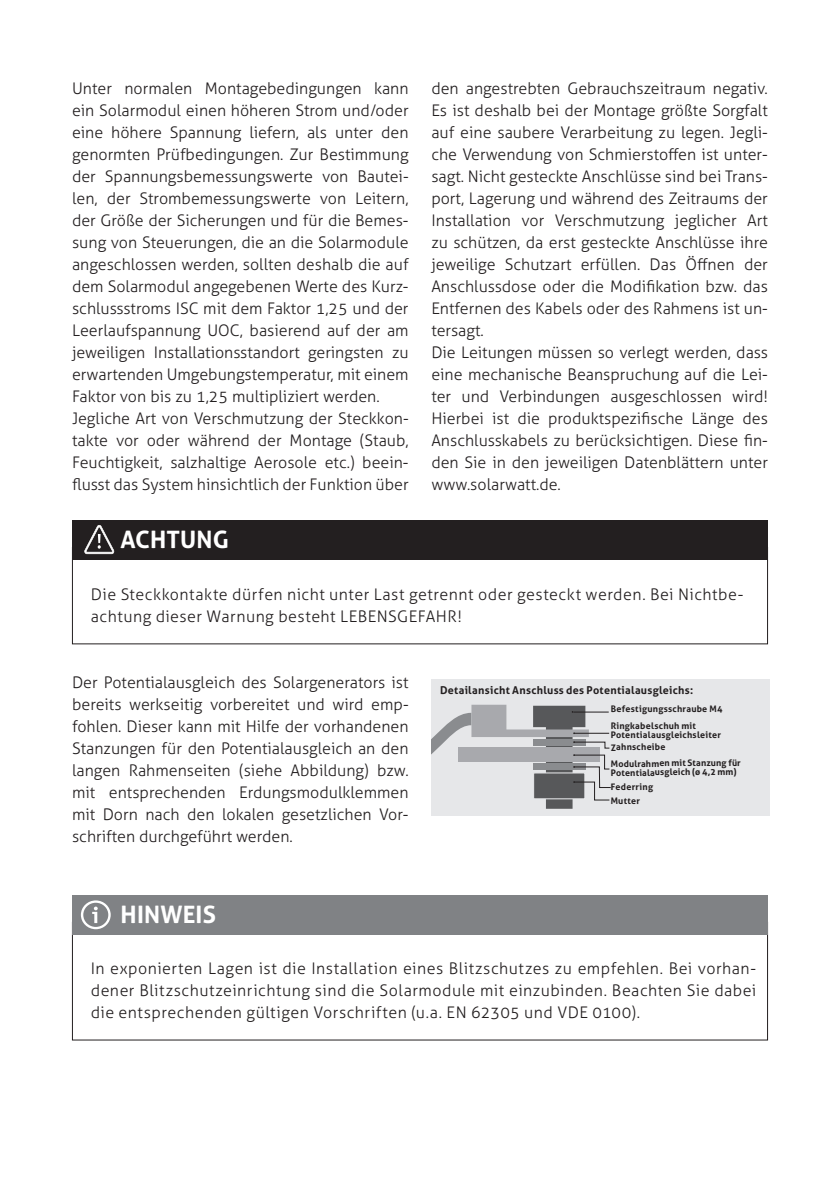
<style>
.page{position:relative;width:840px;height:1191px;background:#fff}
.page>*{position:absolute;margin:0;border:0;box-sizing:border-box;transform-origin:0 0}
.t1{font:700 24px "Aller";letter-spacing:.005em;color:#fff}
.t2{font:300 16px/22px "Aller";color:#231f20}
.t3{font:300 16px/22px "Aller";letter-spacing:.03em;color:#231f20}
.t4{font:700 10.8px "Aller";letter-spacing:.025em;color:#231f20}
.t5{font:700 9px/9px "Aller";letter-spacing:.025em;color:#231f20}
</style>
<div class="page">
<div style="left:72px;top:520px;width:695px;height:40px;background:#231f20"></div>
<div style="left:72px;top:547px;width:695px;height:97px;border:1px solid #231f20"></div>
<svg style="left:84px;top:525px;width:30px;height:29px"></svg>
<div style="left:431px;top:679px;width:338px;height:136px;background:#e6e7e9"></div>
<svg style="left:431px;top:704px;width:180px;height:104px"></svg>
<div style="left:72px;top:895px;width:695px;height:39px;background:#808285"></div>
<svg style="left:81px;top:900px;width:30px;height:29px"></svg>
<p class="t2" style="left:72px;top:77px;width:338px">Unter normalen Montagebedingungen kann ein Solarmodul einen höheren Strom und/oder eine höhere Spannung liefern, als unter den genormten Prüfbedingungen. Zur Bestimmung der Spannungsbemessungswerte von Bautei&shy;len, der Strombemessungswerte von Leitern, der Größe der Sicherungen und für die Bemes&shy;sung von Steuerungen, die an die Solarmodule angeschlossen werden, sollten deshalb die auf dem Solarmodul angegebenen Werte des Kurz&shy;schlussstroms ISC mit dem Faktor 1,25 und der Leerlaufspannung UOC, basierend auf der am jeweiligen Installationsstandort geringsten zu erwartenden Umgebungstemperatur, mit einem Faktor von bis zu 1,25 multipliziert werden.<br>Jegliche Art von Verschmutzung der Steckkon&shy;takte vor oder während der Montage (Staub, Feuchtigkeit, salzhaltige Aerosole etc.) beein&shy;flusst das System hinsichtlich der Funktion über</p>
<p class="t2" style="left:431px;top:77px;width:338px">den angestrebten Gebrauchszeitraum negativ.<br>Es ist deshalb bei der Montage größte Sorgfalt auf eine saubere Verarbeitung zu legen. Jegli&shy;che Verwendung von Schmierstoffen ist unter&shy;sagt. Nicht gesteckte Anschlüsse sind bei Trans&shy;port, Lagerung und während des Zeitraums der Installation vor Verschmutzung jeglicher Art zu schützen, da erst gesteckte Anschlüsse ihre jeweilige Schutzart erfüllen. Das Öffnen der Anschlussdose oder die Modifikation bzw. das Entfernen des Kabels oder des Rahmens ist un&shy;tersagt.<br>Die Leitungen müssen so verlegt werden, dass eine mechanische Beanspruchung auf die Lei&shy;ter und Verbindungen ausgeschlossen wird!<br>Hierbei ist die produktspezifische Länge des Anschlusskabels zu berücksichtigen. Diese fin&shy;den Sie in den jeweiligen Datenblättern unter www.solarwatt.de.</p>
<h1 class="t1" style="left:120px;top:524px;width:110px">ACHTUNG</h1>
<p class="t3" style="left:91px;top:583px;width:653px">Die Steckkontakte dürfen nicht unter Last getrennt oder gesteckt werden. Bei Nichtbe&shy;achtung dieser Warnung besteht LEBENSGEFAHR!</p>
<p class="t2" style="left:72px;top:671px;width:338px;text-align:justify">Der Potentialausgleich des Solargenerators ist bereits werkseitig vorbereitet und wird emp&shy;fohlen. Dieser kann mit Hilfe der vorhandenen Stanzungen für den Potentialausgleich an den langen Rahmenseiten (siehe Abbildung) bzw. mit entsprechenden Erdungsmodulklemmen mit Dorn nach den lokalen gesetzlichen Vor&shy;schriften durchgeführt werden.</p>
<p class="t4" style="left:440px;top:683px;width:254px">Detailansicht Anschluss des Potentialausgleichs:</p>
<p class="t5" style="left:610px;top:704px;width:113px">Befestigungsschraube M4</p>
<p class="t5" style="left:610px;top:721px;width:112px">Ringkabelschuh mit<br>Potentialausgleichsleiter</p>
<p class="t5" style="left:610px;top:760px;width:131px;rotate:-1deg">Modulrahmen mit Stanzung für<br>Potentialausgleich (ø 4,2 mm)</p>
<p class="t5" style="left:610px;top:780px;width:44px;line-height:13.8px;rotate:-1deg">Federring<br>Mutter</p>
<p class="t5" style="left:610px;top:743px;width:56px;rotate:-1deg">Zahnscheibe</p>
<h1 class="t1" style="left:120px;top:899px;width:97px">HINWEIS</h1>
<p class="t2" style="left:91px;top:957px;width:666px;text-align:justify">In exponierten Lagen ist die Installation eines Blitzschutzes zu empfehlen. Bei vorhan&shy;dener Blitzschutzeinrichtung sind die Solarmodule mit einzubinden. Beachten Sie dabei die entsprechenden gültigen Vorschriften (u.a. EN 62305 und VDE 0100).</p>
</div>
